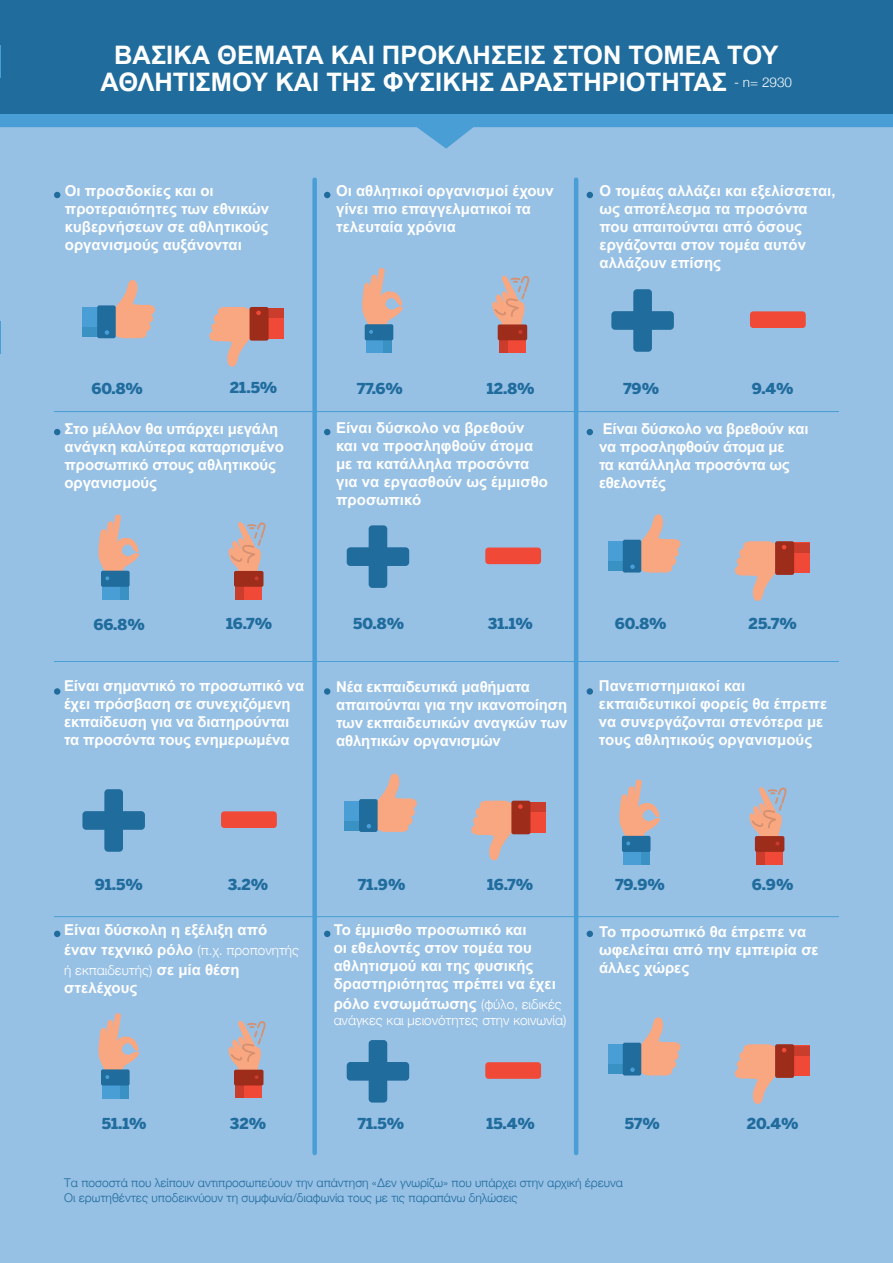
<style>
.page{position:relative;width:893px;height:1263px;background:#97c0e5}
.page>*{position:absolute;margin:0;border:0;box-sizing:border-box;transform-origin:0 0}
.t1{font:700 25.5px/27px "Arial";color:#fff;text-align:center}
.t2{font:700 15px/18px "Arial";color:#fff}
.t3{font:900 15px "Benton Sans";color:#1f6c9d}
.t4{font:700 15px/18px "Arial";letter-spacing:-.02em;color:#fff}
.t5{font:300 13.5px "Helvetica Neue";color:#fff}
.t6{font:300 12px/15px "Helvetica Neue";color:#1f6c9d}
.s1{font-family:"Helvetica Neue";font-weight:300;font-size:13.5px}
.s2{font-family:"Arial";font-weight:700;font-size:15px}
</style>
<div class="page">
<svg style="left:0;top:114px;width:893px;height:35px"></svg>
<div style="left:0;top:0;width:893px;height:114px;background:#1f6c9d"></div>
<hr style="left:54px;top:411px;width:785px;height:1px;background:#499fd5">
<hr style="left:54px;top:661px;width:785px;height:1px;background:#499fd5">
<svg style="left:54px;top:192px;width:6px;height:6px"></svg>
<svg style="left:54px;top:429px;width:6px;height:6px"></svg>
<div style="left:54px;top:688px;width:6px;height:7px;background:#1f6c9d;border-radius:50%"></div>
<hr style="left:54px;top:916px;width:785px;height:1px;background:#499fd5">
<div style="left:312px;top:180px;width:5px;height:973px;background:#499fd5"></div>
<hr style="left:574px;top:180px;width:4px;height:973px;background:#499fd5">
<svg style="left:54px;top:931px;width:6px;height:6px"></svg>
<svg style="left:324px;top:192px;width:6px;height:6px"></svg>
<svg style="left:324px;top:429px;width:6px;height:6px"></svg>
<div style="left:324px;top:688px;width:6px;height:7px;background:#1f6c9d;border-radius:50%"></div>
<svg style="left:324px;top:931px;width:6px;height:6px"></svg>
<svg style="left:587px;top:192px;width:6px;height:6px"></svg>
<svg style="left:587px;top:429px;width:6px;height:6px"></svg>
<div style="left:587px;top:688px;width:6px;height:7px;background:#1f6c9d;border-radius:50%"></div>
<svg style="left:587px;top:931px;width:6px;height:6px"></svg>
<div style="left:499px;top:337px;width:27px;height:16px;background:#f04937"></div>
<div style="left:499px;top:337px;width:9px;height:16px;background:#ca3d2d"></div>
<svg style="left:492px;top:275px;width:38px;height:66px"></svg>
<div style="left:366px;top:337px;width:26px;height:16px;background:#499fd5"></div>
<div style="left:384px;top:337px;width:8px;height:16px;background:#3a92c4"></div>
<div style="left:365px;top:324px;width:28px;height:16px;background:#1f6c9d;border-radius:2px"></div>
<svg style="left:362px;top:268px;width:41px;height:66px"></svg>
<svg style="left:611px;top:289px;width:63px;height:63px"></svg>
<div style="left:750px;top:311px;width:56px;height:17px;background:#f04937;border-radius:3px"></div>
<div style="left:82px;top:307px;width:18px;height:30px;background:#499fd5"></div>
<div style="left:82px;top:327px;width:18px;height:10px;background:#3a92c4"></div>
<div style="left:97px;top:305px;width:19px;height:33px;background:#1f6c9d;border-radius:2px"></div>
<svg style="left:105px;top:280px;width:50px;height:58px"></svg>
<div style="left:265px;top:308px;width:19px;height:31px;background:#f04937"></div>
<div style="left:265px;top:308px;width:19px;height:10px;background:#ca3d2d"></div>
<div style="left:250px;top:307px;width:19px;height:34px;background:#9d2c1b;border-radius:2px"></div>
<svg style="left:209px;top:307px;width:52px;height:60px"></svg>
<svg style="left:347px;top:525px;width:62px;height:63px"></svg>
<div style="left:485px;top:547px;width:56px;height:17px;background:#f04937;border-radius:3px"></div>
<div style="left:608px;top:541px;width:18px;height:30px;background:#499fd5"></div>
<div style="left:608px;top:561px;width:18px;height:10px;background:#3a92c4"></div>
<div style="left:623px;top:540px;width:18px;height:32px;background:#1f6c9d;border-radius:2px"></div>
<svg style="left:630px;top:514px;width:50px;height:59px"></svg>
<div style="left:791px;top:543px;width:18px;height:30px;background:#f04937"></div>
<div style="left:791px;top:543px;width:18px;height:9px;background:#ca3d2d"></div>
<div style="left:775px;top:541px;width:19px;height:34px;background:#9d2c1b;border-radius:2px"></div>
<svg style="left:735px;top:541px;width:51px;height:60px"></svg>
<svg style="left:82px;top:789px;width:63px;height:63px"></svg>
<div style="left:221px;top:811px;width:56px;height:17px;background:#f04937;border-radius:3px"></div>
<div style="left:344px;top:801px;width:18px;height:29px;background:#499fd5"></div>
<div style="left:344px;top:821px;width:18px;height:9px;background:#3a92c4"></div>
<div style="left:359px;top:799px;width:19px;height:33px;background:#1f6c9d;border-radius:2px"></div>
<svg style="left:367px;top:774px;width:50px;height:58px"></svg>
<div style="left:527px;top:802px;width:19px;height:30px;background:#f04937"></div>
<div style="left:527px;top:802px;width:19px;height:10px;background:#ca3d2d"></div>
<div style="left:511px;top:801px;width:19px;height:33px;background:#9d2c1b;border-radius:2px"></div>
<svg style="left:471px;top:800px;width:52px;height:60px"></svg>
<div style="left:235px;top:584px;width:27px;height:15px;background:#f04937"></div>
<div style="left:235px;top:584px;width:9px;height:15px;background:#ca3d2d"></div>
<svg style="left:228px;top:522px;width:38px;height:65px"></svg>
<div style="left:103px;top:584px;width:25px;height:16px;background:#499fd5"></div>
<div style="left:120px;top:584px;width:8px;height:16px;background:#3a92c4"></div>
<div style="left:101px;top:571px;width:29px;height:16px;background:#1f6c9d;border-radius:2px"></div>
<svg style="left:98px;top:514px;width:42px;height:66px"></svg>
<div style="left:756px;top:849px;width:27px;height:15px;background:#f04937"></div>
<div style="left:756px;top:849px;width:9px;height:15px;background:#ca3d2d"></div>
<svg style="left:749px;top:787px;width:38px;height:65px"></svg>
<div style="left:623px;top:849px;width:26px;height:16px;background:#499fd5"></div>
<div style="left:641px;top:849px;width:8px;height:16px;background:#3a92c4"></div>
<div style="left:622px;top:836px;width:28px;height:16px;background:#1f6c9d;border-radius:2px"></div>
<svg style="left:619px;top:779px;width:41px;height:66px"></svg>
<svg style="left:347px;top:1040px;width:62px;height:62px"></svg>
<div style="left:485px;top:1062px;width:56px;height:17px;background:#f04937;border-radius:3px"></div>
<div style="left:608px;top:1044px;width:18px;height:30px;background:#499fd5"></div>
<div style="left:608px;top:1064px;width:18px;height:10px;background:#3a92c4"></div>
<div style="left:623px;top:1043px;width:18px;height:32px;background:#1f6c9d;border-radius:2px"></div>
<svg style="left:630px;top:1017px;width:50px;height:59px"></svg>
<div style="left:791px;top:1046px;width:18px;height:30px;background:#f04937"></div>
<div style="left:791px;top:1046px;width:18px;height:9px;background:#ca3d2d"></div>
<div style="left:775px;top:1044px;width:19px;height:34px;background:#9d2c1b;border-radius:2px"></div>
<svg style="left:735px;top:1044px;width:51px;height:60px"></svg>
<div style="left:235px;top:1083px;width:27px;height:15px;background:#f04937"></div>
<div style="left:235px;top:1083px;width:9px;height:15px;background:#ca3d2d"></div>
<svg style="left:228px;top:1020px;width:38px;height:66px"></svg>
<div style="left:103px;top:1083px;width:25px;height:15px;background:#499fd5"></div>
<div style="left:120px;top:1083px;width:8px;height:15px;background:#3a92c4"></div>
<div style="left:101px;top:1069px;width:29px;height:16px;background:#1f6c9d;border-radius:2px"></div>
<svg style="left:98px;top:1013px;width:42px;height:66px"></svg>
<h1 class="t1" style="left:101px;top:43px;width:693px">ΒΑΣΙΚΆ ΘΈΜΑΤΑ ΚΑΙ ΠΡΟΚΛΉΣΕΙΣ ΣΤΟΝ ΤΟΜΈΑ ΤΟΥ<br>ΑΘΛΗΤΙΣΜΟΎ ΚΑΙ ΤΗΣ ΦΥΣΙΚΉΣ ΔΡΑΣΤΗΡΙΌΤΗΤΑΣ <sup>-</sup> <sup>n=</sup> <sup>2930</sup></h1>
<p class="t2" style="left:65px;top:182px;width:206px">Οι προσδοκίες και οι προτεραιότητες των εθνικών κυβερνήσεων σε αθλητικούς οργανισμούς αυξάνονται</p>
<p class="t2" style="left:336px;top:183px;width:219px">Οι αθλητικοί οργανισμοί έχουν γίνει πιο επαγγελματικοί τα τελευταία χρόνια</p>
<p class="t2" style="left:599px;top:182px;width:238px">Ο τομέας αλλάζει και εξελίσσεται, ως αποτέλεσμα τα προσόντα που απαιτούνται από όσους εργάζονται στον τομέα αυτόν αλλάζουν επίσης</p>
<p class="t3" style="left:91px;top:379px;width:53px">60.8%</p>
<p class="t3" style="left:230px;top:378px;width:49px">21.5%</p>
<p class="t2" style="left:65px;top:420px;width:221px">Στο μέλλον θα υπάρχει μεγάλη ανάγκη καλύτερα καταρτισμένο προσωπικό στους αθλητικούς οργανισμούς</p>
<p class="t3" style="left:357px;top:379px;width:47px">77.6%</p>
<p class="t3" style="left:487px;top:379px;width:49px">12.8%</p>
<p class="t2" style="left:336px;top:420px;width:213px">Είναι δύσκολο να βρεθούν και να προσληφθούν άτομα με τα κατάλληλα προσόντα για να εργασθούν ως έμμισθο προσωπικό</p>
<p class="t3" style="left:623px;top:379px;width:37px">79%</p>
<p class="t3" style="left:752px;top:379px;width:43px">9.4%</p>
<p class="t4" style="left:599px;top:420px;width:211px">Είναι δύσκολο να βρεθούν και να προσληφθούν άτομα με<br>τα κατάλληλα προσόντα ως εθελοντές</p>
<p class="t3" style="left:93px;top:615px;width:53px">66.8%</p>
<p class="t3" style="left:226px;top:615px;width:48px">16.7%</p>
<p class="t2" style="left:64px;top:678px;width:242px">Είναι σημαντικό το προσωπικό να έχει πρόσβαση σε συνεχιζόμενη εκπαίδευση για να διατηρούνται τα προσόντα τους ενημερωμένα</p>
<p class="t3" style="left:353px;top:614px;width:52px">50.8%</p>
<p class="t3" style="left:488px;top:614px;width:47px">31.1%</p>
<p class="t2" style="left:336px;top:678px;width:233px">Νέα εκπαιδευτικά μαθήματα απαιτούνται για την ικανοποίηση των εκπαιδευτικών αναγκών των αθλητικών οργανισμών</p>
<p class="t3" style="left:615px;top:614px;width:53px">60.8%</p>
<p class="t3" style="left:749px;top:614px;width:50px">25.7%</p>
<p class="t2" style="left:599px;top:678px;width:230px">Πανεπιστημιακοί και εκπαιδευτικοί φορείς θα έπρεπε να συνεργάζονται στενότερα με τους αθλητικούς οργανισμούς</p>
<p class="t3" style="left:95px;top:875px;width:50px">91.5%</p>
<p class="t3" style="left:228px;top:875px;width:42px">3.2%</p>
<p class="t2" style="left:64px;top:920px;width:236px;line-height:19.8px">Είναι δύσκολη η εξέλιξη από έναν τεχνικό ρόλο <span class="s1">(π.χ. προπονητής</span></p>
<p class="t5" style="left:64px;top:959px;width:177px">ή εκπαιδευτής) <span class="s2">σε μία θέση</span></p>
<p class="t2" style="left:64px;top:979px;width:74px">στελέχους</p>
<p class="t3" style="left:358px;top:875px;width:49px">71.9%</p>
<p class="t3" style="left:487px;top:875px;width:48px">16.7%</p>
<p class="t2" style="left:334px;top:921px;width:224px">Το έμμισθο προσωπικό και<br>οι εθελοντές στον τομέα του αθλητισμού και της φυσικής δραστηριότητας πρέπει να έχει</p>
<p class="t2" style="left:334px;top:995px;width:230px">ρόλο ενσωμάτωσης <span class="s1">(φύλο, ειδικές</span></p>
<p class="t5" style="left:334px;top:1009px;width:234px">ανάγκες και μειονότητες στην κοινωνία)</p>
<p class="t3" style="left:615px;top:875px;width:51px">79.9%</p>
<p class="t3" style="left:752px;top:875px;width:43px">6.9%</p>
<p class="t2" style="left:599px;top:923px;width:221px">Το προσωπικό θα έπρεπε να ωφελείται από την εμπειρία σε άλλες χώρες</p>
<p class="t3" style="left:102px;top:1114px;width:46px">51.1%</p>
<p class="t3" style="left:230px;top:1115px;width:38px">32%</p>
<p class="t3" style="left:358px;top:1115px;width:48px">71.5%</p>
<p class="t3" style="left:486px;top:1115px;width:50px">15.4%</p>
<p class="t3" style="left:625px;top:1115px;width:36px">57%</p>
<p class="t3" style="left:747px;top:1114px;width:53px">20.4%</p>
<p class="t6" style="left:64px;top:1175px;width:560px">Τα ποσοστά που λείπουν αντιπροσωπεύουν την απάντηση «Δεν γνωρίζω» που υπάρχει στην αρχική έρευνα<br>Οι ερωτηθέντες υποδεικνύουν τη συμφωνία/διαφωνία τους με τις παραπάνω δηλώσεις</p>
</div>
